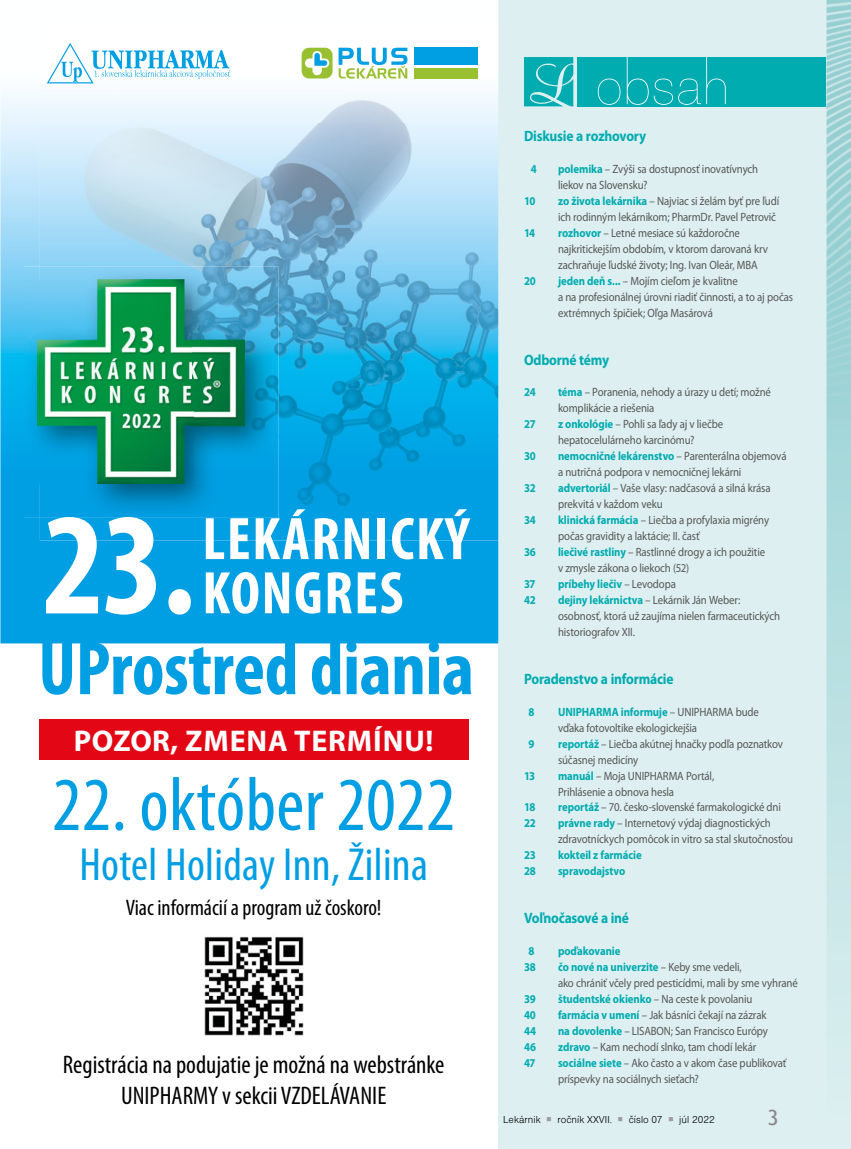
<style>
.page{position:relative;width:851px;height:1149px;background:#fff}
.page>*{position:absolute;margin:0;border:0;box-sizing:border-box;transform-origin:0 0}
.t1{font:700 condensed 146.4px "Myriad Pro";color:#fff}
.t2{font:700 condensed 76.5px "Myriad Pro";letter-spacing:-.005em;color:#009ee3}
.t3{font:condensed 76.5px "Myriad Pro";letter-spacing:.005em;color:#009ee3}
.t4{font:700 condensed 60.45px/54.2px "Myriad Pro";letter-spacing:.025em;color:#fff}
.t5{font:condensed 46.5px "Myriad Pro";letter-spacing:.005em;color:#009ee3}
.t6{font:700 30px "Myriad Pro";letter-spacing:.03em;color:#fff}
.t7{font:condensed 25.5px/31.5px "Myriad Pro";color:#000;text-align:center}
.t8{font:condensed 22.5px "Myriad Pro";color:#000}
.t9{font:21px "Trebuchet MS";color:#878787}
.t10{font:700 15px "Myriad Pro";letter-spacing:-.015em;color:#00acb0;scale:.9 1}
.t11{font:12px/15.9px "Myriad Pro";letter-spacing:-.015em;color:#575756;scale:.9 1}
.t12{font:700 12px "Myriad Pro";letter-spacing:-.01em;color:#00acb0;scale:.9 1}
.t13{font:10.5px "Nimbus San DEE Ligh";letter-spacing:.005em;color:#000}
.s1{font-weight:700;color:#00acb0}
.s2{font-weight:400;color:#575756}
.s3{color:#9e9c9c}
</style>
<div class="page">
<div style="left:498px;top:0;width:352px;height:1148px;background:#deeff1"></div>
<svg style="left:826px;top:422px;width:24px;height:586px"></svg>
<img style="left:826px;top:0;width:24px;height:302px">
<img style="left:826px;top:302px;width:24px;height:120px">
<svg style="left:524px;top:57px;width:49px;height:49px"></svg>
<div style="left:577px;top:57px;width:248px;height:49px;background:#00acb0"></div>
<svg style="left:597px;top:57px;width:128px;height:48px"></svg>
<svg style="left:0;top:91px;width:498px;height:552px"></svg>
<img style="left:40px;top:47px;width:458px;height:181px">
<img style="left:40px;top:228px;width:305px;height:52px">
<img style="left:345px;top:228px;width:153px;height:208px">
<img style="left:278px;top:280px;width:67px;height:156px">
<img style="left:244px;top:436px;width:254px;height:104px">
<div style="left:40px;top:517px;width:204px;height:23px;background:#009ee3"></div>
<svg style="left:47px;top:43px;width:183px;height:40px"></svg>
<svg style="left:338px;top:48px;width:69px;height:30px"></svg>
<svg style="left:301px;top:48px;width:31px;height:30px"></svg>
<div style="left:414px;top:48px;width:64px;height:17px;background:#009fe3"></div>
<div style="left:414px;top:68px;width:64px;height:10px;background:#98c030"></div>
<img style="left:24px;top:266px;width:16px;height:251px">
<img style="left:40px;top:266px;width:238px;height:50px">
<img style="left:231px;top:316px;width:47px;height:201px">
<img style="left:40px;top:483px;width:191px;height:34px">
<img style="left:37px;top:279px;width:207px;height:204px">
<div style="left:39px;top:719px;width:429px;height:40px;background:#e30614"></div>
<img style="left:204px;top:936px;width:100px;height:100px">
<h1 class="t1" style="left:42px;top:512px;width:155px">23.</h1>
<h3 class="t4" style="left:202px;top:517px;width:269px">LEKÁRNICKÝ<br>KONGRES</h3>
<h2 class="t2" style="left:38px;top:641px;width:437px">UProstred diania</h2>
<h3 class="t6" style="left:74px;top:729px;width:361px">POZOR, ZMENA TERMÍNU!</h3>
<h2 class="t3" style="left:52px;top:777px;width:405px">22. október 2022</h2>
<h3 class="t5" style="left:79px;top:847px;width:350px">Hotel Holiday Inn, Žilina</h3>
<h3 class="t8" style="left:126px;top:899px;width:257px">Viac informácií a program už čoskoro!</h3>
<h3 class="t7" style="left:63px;top:1050px;width:383px">Registrácia na podujatie je možná na webstránke<br>UNIPHARMY v sekcii VZDELÁVANIE</h3>
<p class="t10" style="left:524px;top:130px;width:137px">Diskusie a rozhovory</p>
<p class="t12" style="left:531px;top:164px;width:8px">4</p>
<p class="t11" style="left:558px;top:162px;width:224px"><span class="s1">polemika</span> – Zvýši sa dostupnosť inovatívnych liekov na Slovensku?</p>
<p class="t12" style="left:524px;top:196px;width:14px">10</p>
<p class="t11" style="left:558px;top:194px;width:247px"><span class="s1">zo života lekárnika</span> – Najviac si želám byť pre ľudí ich rodinným lekárnikom; PharmDr. Pavel Petrovič</p>
<p class="t12" style="left:524px;top:228px;width:14px">14</p>
<p class="t11" style="left:558px;top:226px;width:235px"><span class="s1">rozhovor</span> – Letné mesiace sú každoročne najkritickejším obdobím, v ktorom darovaná krv zachraňuje ľudské životy; Ing. Ivan Oleár, MBA</p>
<p class="t12" style="left:524px;top:276px;width:15px">20</p>
<p class="t11" style="left:558px;top:273px;width:262px"><span class="s1">jeden deň s...</span> – Mojím cieľom je kvalitne<br>a na profesionálnej úrovni riadiť činnosti, a to aj počas extrémnych špičiek; Oľga Masárová</p>
<p class="t10" style="left:524px;top:353px;width:96px">Odborné témy</p>
<p class="t12" style="left:524px;top:387px;width:15px">24</p>
<p class="t11" style="left:558px;top:385px;width:238px"><span class="s1">téma</span> – Poranenia, nehody a úrazy u detí; možné komplikácie a riešenia</p>
<p class="t12" style="left:524px;top:419px;width:14px">27</p>
<p class="t11" style="left:558px;top:417px;width:185px"><span class="s1">z onkológie</span> – Pohli sa ľady aj v liečbe hepatocelulárneho karcinómu?</p>
<p class="t12" style="left:524px;top:451px;width:15px">30</p>
<p class="t11" style="left:558px;top:449px;width:255px"><span class="s1">nemocničné lekárenstvo</span> – Parenterálna objemová a nutričná podpora v nemocničnej lekárni</p>
<p class="t12" style="left:524px;top:483px;width:15px">32</p>
<p class="t11" style="left:558px;top:481px;width:238px"><span class="s1">advertoriál</span> – Vaše vlasy: nadčasová a silná krása prekvitá v každom veku</p>
<p class="t12" style="left:524px;top:515px;width:15px">34</p>
<p class="t11" style="left:558px;top:513px;width:236px"><span class="s1">klinická farmácia</span> – Liečba a profylaxia migrény počas gravidity a laktácie; II. časť</p>
<p class="t12" style="left:524px;top:547px;width:15px">36</p>
<p class="t11" style="left:558px;top:545px;width:232px"><span class="s1">liečivé rastliny</span> – Rastlinné drogy a ich použitie v zmysle zákona o liekoch (52)</p>
<p class="t12" style="left:524px;top:579px;width:14px">37</p>
<p class="t12" style="left:558px;top:579px;width:133px">príbehy liečiv <span class="s2">– Levodopa</span></p>
<p class="t12" style="left:524px;top:595px;width:15px">42</p>
<p class="t11" style="left:558px;top:592px;width:248px"><span class="s1">dejiny lekárnictva</span> – Lekárnik Ján Weber: osobnosť, ktorá už zaujíma nielen farmaceutických historiografov XII.</p>
<p class="t10" style="left:524px;top:672px;width:168px">Poradenstvo a informácie</p>
<p class="t12" style="left:528px;top:706px;width:8px">8</p>
<p class="t11" style="left:558px;top:704px;width:225px"><span class="s1">UNIPHARMA informuje</span> – UNIPHARMA bude vďaka fotovoltike ekologickejšia</p>
<p class="t12" style="left:528px;top:738px;width:8px">9</p>
<p class="t11" style="left:558px;top:736px;width:251px"><span class="s1">reportáž</span> – Liečba akútnej hnačky podľa poznatkov súčasnej medicíny</p>
<p class="t12" style="left:524px;top:770px;width:14px">13</p>
<p class="t11" style="left:558px;top:768px;width:175px"><span class="s1">manuál</span> – Moja UNIPHARMA Portál,<br>Prihlásenie a obnova hesla</p>
<p class="t12" style="left:524px;top:802px;width:14px">18</p>
<p class="t11" style="left:558px;top:800px;width:249px"><span class="s1">reportáž</span> – 70. česko-slovenské farmakologické dni</p>
<p class="t12" style="left:524px;top:818px;width:15px">22</p>
<p class="t11" style="left:558px;top:816px;width:263px"><span class="s1">právne rady</span> – Internetový výdaj diagnostických zdravotníckych pomôcok in vitro sa stal skutočnosťou</p>
<p class="t12" style="left:524px;top:850px;width:15px">23</p>
<p class="t12" style="left:558px;top:850px;width:94px">kokteil z farmácie</p>
<p class="t12" style="left:524px;top:866px;width:15px">28</p>
<p class="t12" style="left:558px;top:866px;width:76px">spravodajstvo</p>
<p class="t10" style="left:524px;top:912px;width:118px">Voľnočasové a iné</p>
<p class="t12" style="left:528px;top:946px;width:8px">8</p>
<p class="t12" style="left:558px;top:946px;width:71px">poďakovanie</p>
<p class="t12" style="left:524px;top:962px;width:15px">38</p>
<p class="t11" style="left:558px;top:959px;width:268px"><span class="s1">čo nové na univerzite</span> – Keby sme vedeli,<br>ako chrániť včely pred pesticídmi, mali by sme vyhrané</p>
<p class="t12" style="left:524px;top:994px;width:15px">39</p>
<p class="t11" style="left:558px;top:991px;width:217px"><span class="s1">študentské okienko</span> – Na ceste k povolaniu</p>
<p class="t12" style="left:524px;top:1009px;width:15px">40</p>
<p class="t11" style="left:558px;top:1007px;width:233px"><span class="s1">farmácia v umení</span> – Jak básníci čekají na zázrak</p>
<p class="t12" style="left:524px;top:1025px;width:15px">44</p>
<p class="t11" style="left:558px;top:1023px;width:234px"><span class="s1">na dovolenke</span> – LISABON; San Francisco Európy</p>
<p class="t12" style="left:524px;top:1041px;width:15px">46</p>
<p class="t11" style="left:558px;top:1039px;width:222px"><span class="s1">zdravo</span> – Kam nechodí slnko, tam chodí lekár</p>
<p class="t12" style="left:524px;top:1057px;width:14px">47</p>
<p class="t11" style="left:558px;top:1055px;width:255px"><span class="s1">sociálne siete</span> – Ako často a v akom čase publikovať príspevky na sociálnych sieťach?</p>
<p class="t13" style="left:503px;top:1115px;width:213px">Lekárnik <span class="s3">○</span> ročník XXVII. <span class="s3">○</span> číslo 07 <span class="s3">○</span> júl 2022</p>
<h3 class="t9" style="left:767px;top:1105px;width:13px">3</h3>
</div>
